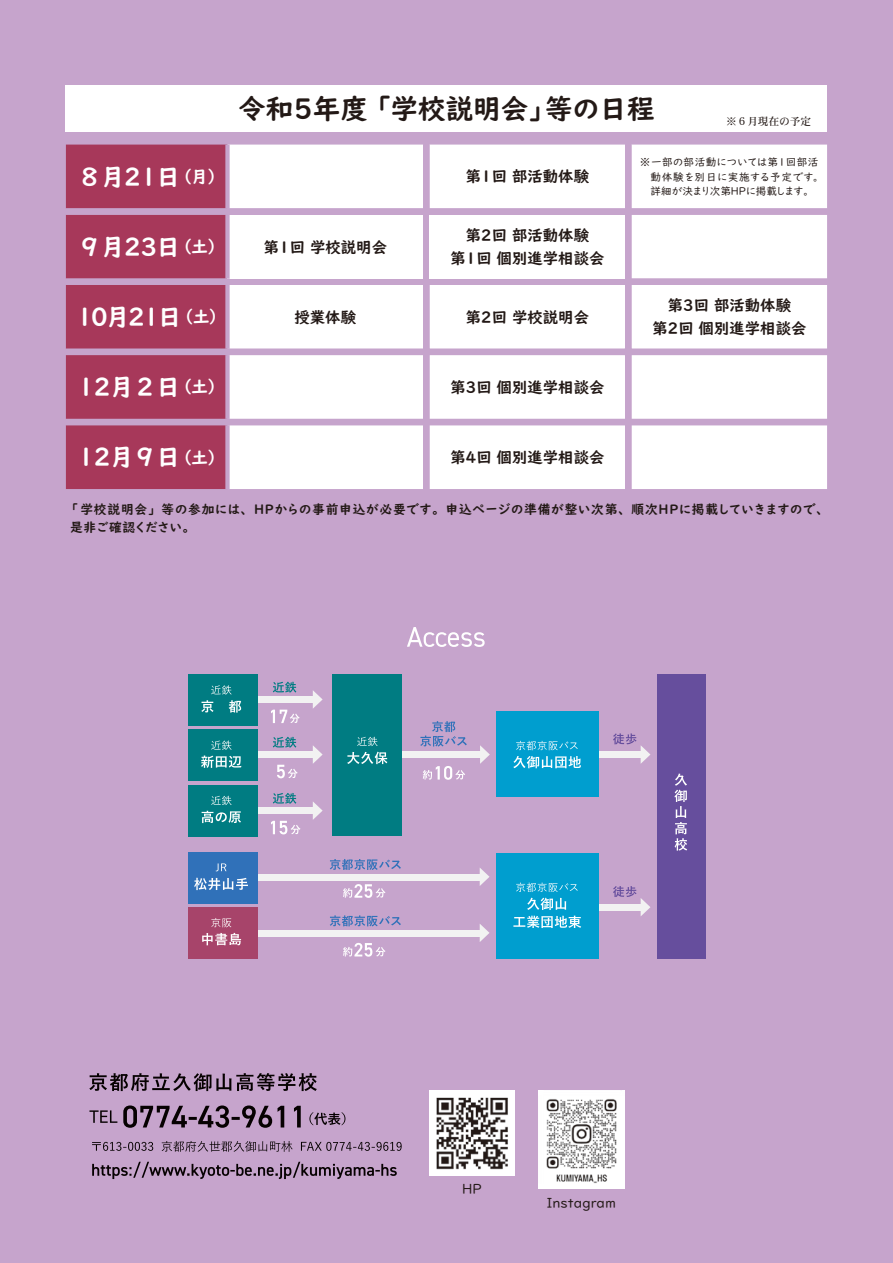
<style>
.page{position:relative;width:893px;height:1263px;background:#c6a4cc}
.page>*{position:absolute;margin:0;border:0;box-sizing:border-box;transform-origin:0 0}
.t1{font:27.6px "UD Digi Kyokasho NK B";color:#231916}
.t2{font:24.45px "UD Digi Kyokasho NP B";letter-spacing:-.05em;color:#fff}
.t3{font:15.45px/23.4px "UD Digi Kyokasho NK B";color:#231916;text-align:center}
.t4{font:13.8px "UD Digi Kyokasho NK R";color:#231916}
.t5{font:12.75px/18.1px "UD Digi Kyokasho NK B";letter-spacing:.06em;color:#231916}
.t6{font:10.65px/14.9px "UD Digi Kyokasho NK R";letter-spacing:.04em;color:#231916;text-align:justify}
.t7{font:10.65px "DFHS Mincho Std W5";color:#231916}
.s1{font-size:16.95px}
</style>
<div class="page">
<svg style="left:407px;top:627px;width:78px;height:20px"></svg>
<svg style="left:89px;top:1073px;width:228px;height:18px"></svg>
<svg style="left:92px;top:1141px;width:310px;height:11px"></svg>
<svg style="left:92px;top:1162px;width:305px;height:17px"></svg>
<svg style="left:89px;top:1110px;width:28px;height:13px"></svg>
<svg style="left:123px;top:1105px;width:178px;height:23px"></svg>
<svg style="left:309px;top:1112px;width:36px;height:13px"></svg>
<svg style="left:313px;top:802px;width:10px;height:18px"></svg>
<svg style="left:273px;top:793px;width:23px;height:11px"></svg>
<svg style="left:420px;top:721px;width:47px;height:25px"></svg>
<div style="left:254px;top:808px;width:62px;height:6px;background:#f2f2f2"></div>
<svg style="left:271px;top:821px;width:29px;height:13px"></svg>
<svg style="left:313px;top:745px;width:10px;height:19px"></svg>
<svg style="left:273px;top:737px;width:23px;height:11px"></svg>
<div style="left:254px;top:752px;width:62px;height:6px;background:#f2f2f2"></div>
<svg style="left:480px;top:745px;width:10px;height:19px"></svg>
<div style="left:394px;top:752px;width:90px;height:6px;background:#f2f2f2"></div>
<svg style="left:613px;top:733px;width:37px;height:31px"></svg>
<div style="left:576px;top:752px;width:68px;height:6px;background:#f2f2f2"></div>
<svg style="left:613px;top:886px;width:37px;height:30px"></svg>
<div style="left:576px;top:904px;width:68px;height:6px;background:#f2f2f2"></div>
<svg style="left:277px;top:765px;width:21px;height:13px"></svg>
<svg style="left:313px;top:690px;width:10px;height:19px"></svg>
<svg style="left:273px;top:682px;width:23px;height:11px"></svg>
<div style="left:254px;top:697px;width:62px;height:6px;background:#f2f2f2"></div>
<svg style="left:271px;top:710px;width:29px;height:13px"></svg>
<div style="left:188px;top:675px;width:69px;height:51px;background:#007c82"></div>
<div style="left:332px;top:675px;width:70px;height:161px;background:#007c82"></div>
<div style="left:657px;top:674px;width:48px;height:284px;background:#664e9d"></div>
<svg style="left:201px;top:685px;width:40px;height:28px"></svg>
<div style="left:188px;top:730px;width:69px;height:51px;background:#007c82"></div>
<svg style="left:201px;top:740px;width:41px;height:28px"></svg>
<div style="left:188px;top:785px;width:69px;height:51px;background:#007c82"></div>
<svg style="left:211px;top:796px;width:21px;height:9px"></svg>
<svg style="left:202px;top:811px;width:39px;height:12px"></svg>
<svg style="left:480px;top:924px;width:9px;height:18px"></svg>
<div style="left:254px;top:930px;width:229px;height:6px;background:#f2f2f2"></div>
<svg style="left:343px;top:943px;width:42px;height:14px"></svg>
<svg style="left:343px;top:884px;width:42px;height:14px"></svg>
<svg style="left:423px;top:766px;width:42px;height:14px"></svg>
<svg style="left:480px;top:868px;width:9px;height:18px"></svg>
<svg style="left:330px;top:859px;width:71px;height:11px"></svg>
<svg style="left:330px;top:915px;width:71px;height:11px"></svg>
<div style="left:254px;top:874px;width:229px;height:6px;background:#f2f2f2"></div>
<div style="left:188px;top:852px;width:69px;height:51px;background:#3071b9"></div>
<svg style="left:216px;top:863px;width:10px;height:8px"></svg>
<svg style="left:194px;top:878px;width:54px;height:12px"></svg>
<div style="left:188px;top:907px;width:69px;height:51px;background:#a7446a"></div>
<svg style="left:211px;top:918px;width:20px;height:9px"></svg>
<svg style="left:202px;top:933px;width:39px;height:12px"></svg>
<svg style="left:357px;top:737px;width:21px;height:9px"></svg>
<svg style="left:347px;top:752px;width:40px;height:12px"></svg>
<svg style="left:674px;top:773px;width:13px;height:78px"></svg>
<div style="left:496px;top:711px;width:102px;height:85px;background:#009ecf"></div>
<div style="left:496px;top:852px;width:102px;height:106px;background:#009ecf"></div>
<svg style="left:516px;top:741px;width:62px;height:9px"></svg>
<svg style="left:513px;top:756px;width:68px;height:12px"></svg>
<svg style="left:516px;top:882px;width:62px;height:10px"></svg>
<svg style="left:513px;top:898px;width:68px;height:30px"></svg>
<img style="left:429px;top:1091px;width:85px;height:85px">
<img style="left:539px;top:1091px;width:85px;height:97px">
<svg style="left:66px;top:145px;width:761px;height:344px;background:#e6cad6"></svg>
<div style="left:227px;top:215px;width:196px;height:64px;background:#fff"></div>
<div style="left:429px;top:215px;width:196px;height:64px;background:#fff"></div>
<svg style="left:625px;top:349px;width:7px;height:6px"></svg>
<div style="left:225px;top:145px;width:5px;height:63px;background:#c6a4cc"></div>
<svg style="left:225px;top:208px;width:5px;height:7px"></svg>
<div style="left:225px;top:215px;width:5px;height:64px;background:#c6a4cc"></div>
<svg style="left:225px;top:279px;width:5px;height:6px"></svg>
<div style="left:225px;top:285px;width:5px;height:64px;background:#c6a4cc"></div>
<svg style="left:225px;top:349px;width:5px;height:6px"></svg>
<div style="left:225px;top:355px;width:5px;height:64px;background:#c6a4cc"></div>
<svg style="left:225px;top:419px;width:5px;height:6px"></svg>
<div style="left:225px;top:425px;width:5px;height:64px;background:#c6a4cc"></div>
<div style="left:66px;top:85px;width:761px;height:47px;background:#fff"></div>
<h1 class="t1" style="left:238px;top:92px;width:418px">令和５年度「学校説明会」等の日程</h1>
<p class="t7" style="left:726px;top:115px;width:87px">※６月現在の予定</p>
<h2 class="t2" style="left:77px;top:162px;width:148px">８月21日<span class="s1">（月）</span></h2>
<p class="t3" style="left:465px;top:165px;width:125px">第１回 部活動体験</p>
<h2 class="t2" style="left:77px;top:232px;width:148px">９月23日<span class="s1">（土）</span></h2>
<p class="t3" style="left:263px;top:235px;width:125px">第１回 学校説明会</p>
<p class="t3" style="left:450px;top:223px;width:156px">第２回 部活動体験<br>第１回 個別進学相談会</p>
<p class="t6" style="left:651px;top:154px;width:169px;text-indent:-11px">※一部の部活動については第１回部活動体験を別日に実施する予定です。詳細が決まり次第ＨＰに掲載します。</p>
<h2 class="t2" style="left:76px;top:302px;width:151px">10月21日<span class="s1">（土）</span></h2>
<p class="t3" style="left:294px;top:305px;width:63px">授業体験</p>
<p class="t3" style="left:465px;top:305px;width:125px">第２回 学校説明会</p>
<p class="t3" style="left:652px;top:294px;width:156px">第３回 部活動体験<br>第２回 個別進学相談会</p>
<h2 class="t2" style="left:77px;top:373px;width:148px">12月２日<span class="s1">（土）</span></h2>
<p class="t3" style="left:450px;top:375px;width:156px">第３回 個別進学相談会</p>
<h2 class="t2" style="left:77px;top:443px;width:148px">12月９日<span class="s1">（土）</span></h2>
<p class="t3" style="left:450px;top:446px;width:156px">第４回 個別進学相談会</p>
<p class="t5" style="left:70px;top:500px;width:755px">「学校説明会」等の参加には、ＨＰからの事前申込が必要です。申込ページの準備が整い次第、順次ＨＰに掲載していきますので、是非ご確認ください。</p>
<p class="t4" style="left:462px;top:1181px;width:21px">HP</p>
<p class="t4" style="left:547px;top:1194px;width:71px">Instagram</p>
</div>
